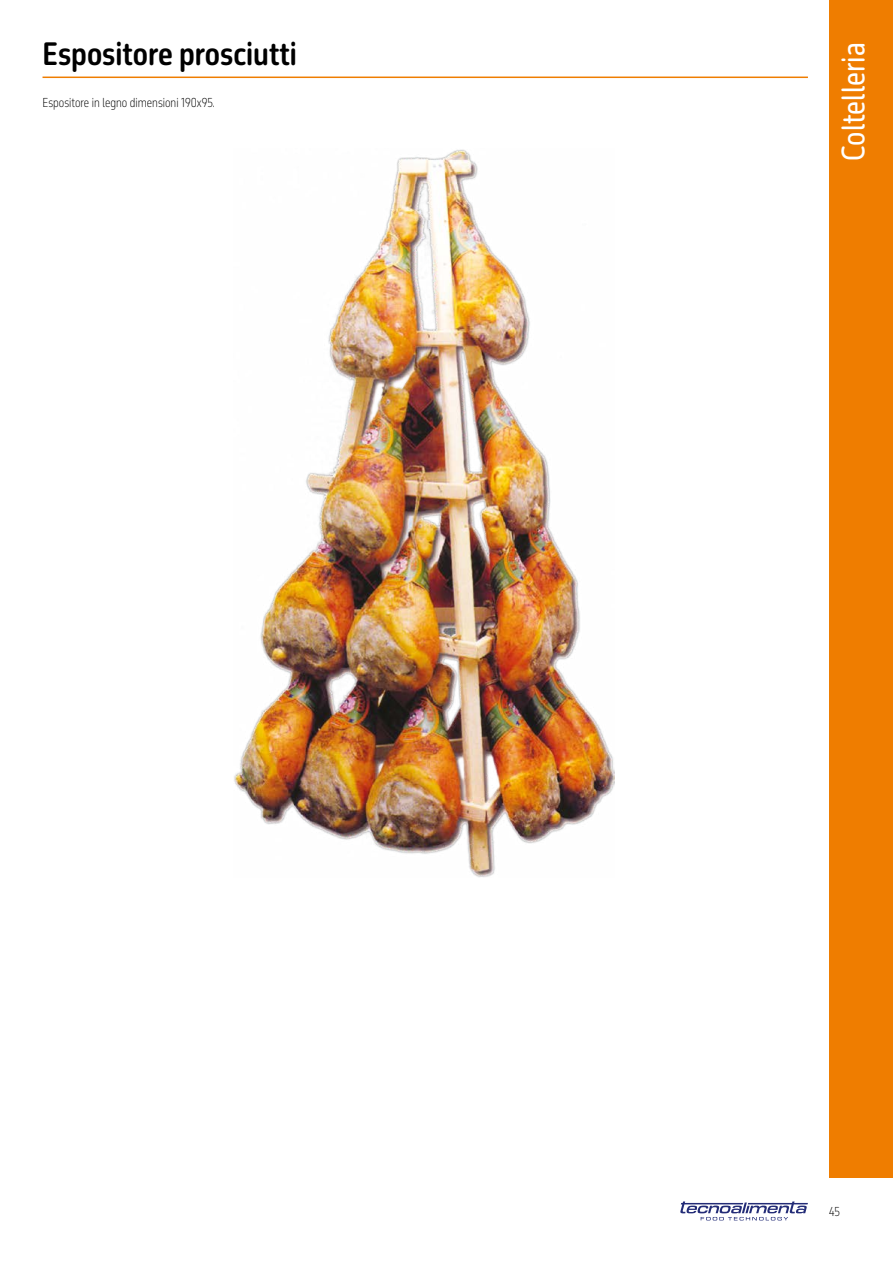
<style>
.page{position:relative;width:893px;height:1263px;background:#fff}
.page>*{position:absolute;margin:0;border:0;box-sizing:border-box;transform-origin:0 0}
.t1{font:700 30px "October Condensed DL";color:#000}
.t2{font:30px "October Condensed DL";color:#fff}
.t3{font:200 12px "October Condensed DL";color:#000}
</style>
<div class="page">
<svg style="left:680px;top:1201px;width:128px;height:19px"></svg>
<div style="left:829px;top:0;width:64px;height:1178px;background:#ef7d00"></div>
<hr style="left:43px;top:77px;width:765px;height:1px;background:#ef7d00">
<img style="left:234px;top:149px;width:381px;height:728px">
<h1 class="t1" style="left:43px;top:35px;width:256px">Espositore prosciutti</h1>
<p class="t3" style="left:43px;top:95px;width:174px">Espositore in legno dimensioni 190x95.</p>
<h1 class="t2" style="left:834px;top:161px;width:119px;rotate:-90deg">Coltelleria</h1>
<p class="t3" style="left:829px;top:1204px;width:12px">45</p>
</div>
